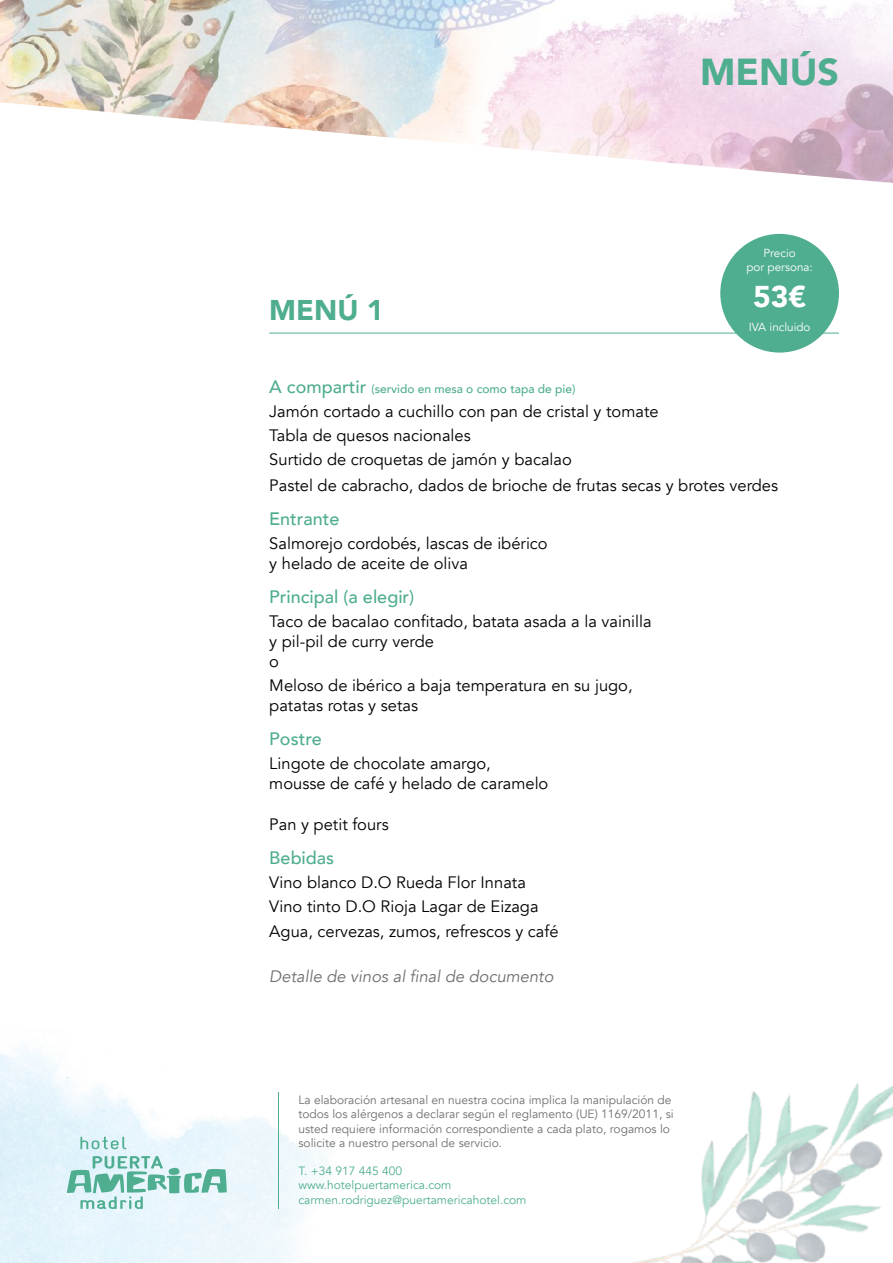
<style>
.page{position:relative;width:893px;height:1263px;background:#fff}
.page>*{position:absolute;margin:0;border:0;box-sizing:border-box;transform-origin:0 0}
.t1{font:900 37.5px "Avenir";color:#4fad90}
.t2{font:900 30px "Avenir";color:#fff}
.t3{font:900 28.5px "Avenir";color:#4fad90}
.t4{font:500 18px "Avenir";color:#4fad90}
.t5{font:16.5px/19.8px "Avenir";color:#000}
.t6{font:italic 16.5px "Avenir";color:#706f6f}
.t7{font:12px/14.4px "Avenir";color:#706f6f}
.t8{font:12px/14.4px "Avenir";color:#4fad90}
.t9{font:500 12px "Avenir";color:#4fad90}
.t10{font:11.7px/14px "Avenir";color:#fff;text-align:center}
.s1{font-size:18px}
</style>
<div class="page">
<svg style="left:80px;top:1136px;width:46px;height:13px"></svg>
<svg style="left:67px;top:1156px;width:160px;height:53px;background:#b5ddd8"></svg>
<img style="left:0;top:0;width:893px;height:183px">
<hr style="left:278px;top:1092px;width:1px;height:117px;background:#4fad90">
<img style="left:633px;top:1083px;width:260px;height:180px">
<hr style="left:269px;top:333px;width:570px;height:1px;background:#4fad90">
<div style="left:720px;top:234px;width:119px;height:119px;background:#4fad90;border-radius:50%"></div>
<h1 class="t1" style="left:700px;top:40px;width:140px">MENÚS</h1>
<h3 class="t3" style="left:269px;top:286px;width:116px">MENÚ 1</h3>
<p class="t10" style="left:746px;top:246px;width:68px">Precio<br>por persona:</p>
<h2 class="t2" style="left:753px;top:271px;width:55px">53€</h2>
<p class="t10" style="left:749px;top:320px;width:63px">IVA incluido</p>
<p class="t9" style="left:269px;top:378px;width:308px"><span class="s1">A compartir</span> (servido en mesa o como tapa de pie)</p>
<p class="t5" style="left:269px;top:399px;width:391px;line-height:24px">Jamón cortado a cuchillo con pan de cristal y tomate<br>Tabla de quesos nacionales<br>Surtido de croquetas de jamón y bacalao</p>
<p class="t5" style="left:269px;top:475px;width:510px">Pastel de cabracho, dados de brioche de frutas secas y brotes verdes</p>
<p class="t4" style="left:269px;top:503px;width:72px">Entrante</p>
<p class="t5" style="left:269px;top:534px;width:280px">Salmorejo cordobés, lascas de ibérico y helado de aceite de oliva</p>
<p class="t4" style="left:269px;top:581px;width:146px">Principal (a elegir)</p>
<p class="t5" style="left:269px;top:612px;width:384px">Taco de bacalao confitado, batata asada a la vainilla y pil-pil de curry verde<br>o</p>
<p class="t5" style="left:269px;top:676px;width:365px">Meloso de ibérico a baja temperatura en su jugo, patatas rotas y setas</p>
<p class="t4" style="left:269px;top:723px;width:54px">Postre</p>
<p class="t5" style="left:269px;top:754px;width:281px">Lingote de chocolate amargo, mousse de café y helado de caramelo</p>
<p class="t5" style="left:269px;top:815px;width:121px">Pan y petit fours</p>
<p class="t4" style="left:269px;top:842px;width:66px">Bebidas</p>
<p class="t5" style="left:269px;top:871px;width:291px;line-height:24px">Vino blanco D.O Rueda Flor Innata<br>Vino tinto D.O Rioja Lagar de Eizaga<br>Agua, cervezas, zumos, refrescos y café</p>
<p class="t6" style="left:269px;top:966px;width:286px">Detalle de vinos al final de documento</p>
<p class="t7" style="left:298px;top:1093px;width:377px">La elaboración artesanal en nuestra cocina implica la manipulación de todos los alérgenos a declarar según el reglamento (UE) 1169/2011, si usted requiere información correspondiente a cada plato, rogamos lo solicite a nuestro personal de servicio.</p>
<p class="t8" style="left:298px;top:1164px;width:230px">T. +34 917 445 400 www.hotelpuertamerica.com carmen.rodriguez@puertamericahotel.com</p>
</div>
